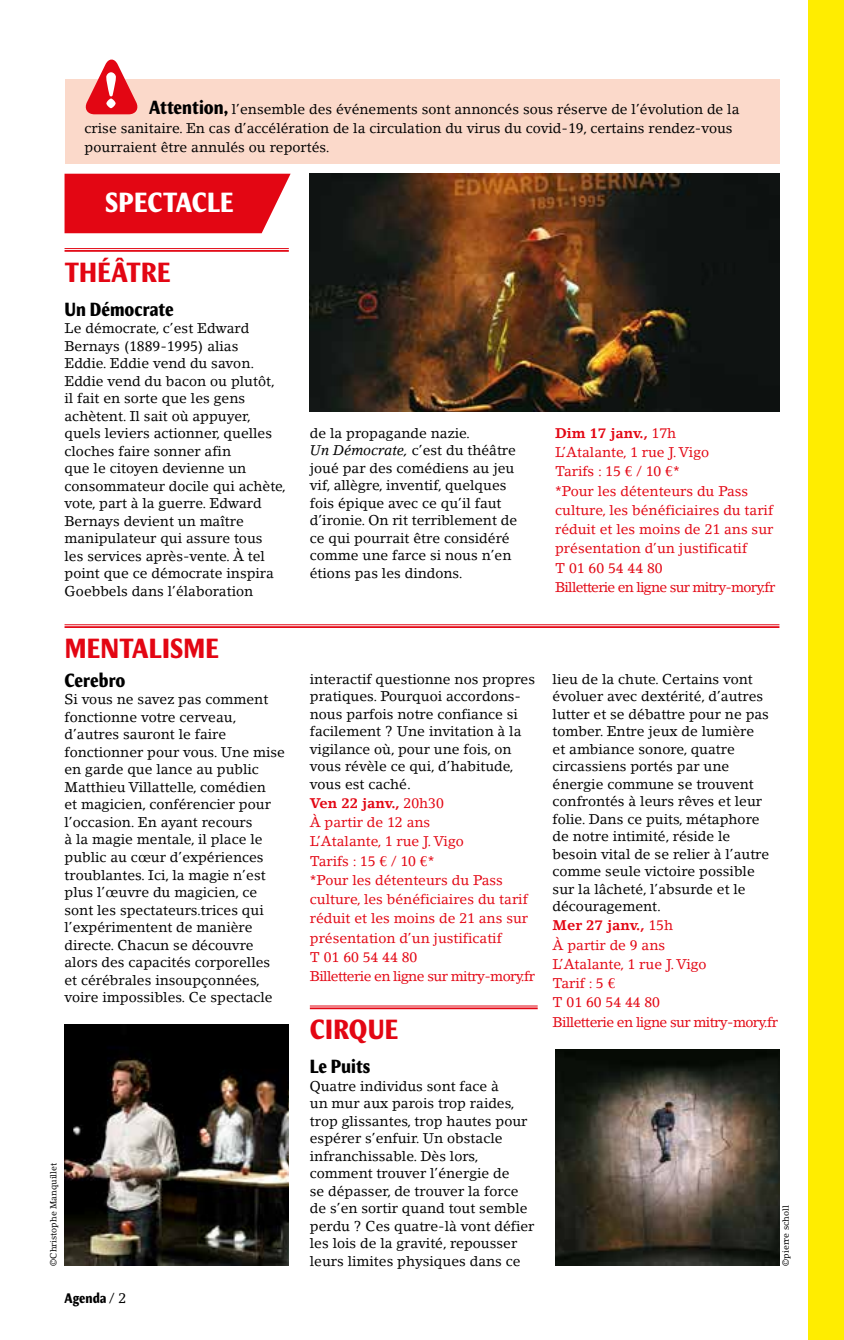
<style>
.page{position:relative;width:844px;height:1340px;background:#fff}
.page>*{position:absolute;margin:0;border:0;box-sizing:border-box;transform-origin:0 0}
.t1{font:700 condensed 28px "Meadow Pro";letter-spacing:.01em;color:#e30613}
.t2{font:700 condensed 28px "Meadow Pro";letter-spacing:.01em;color:#fff}
.t3{font:700 condensed 19.25px "Meadow Pro";color:#000}
.t4{font:14px/17.5px "Lino Letter";color:#000}
.t5{font:14px/19.2px "Lino Letter";color:#e30613}
.t6{font:14px/19.2px "Lino Letter";letter-spacing:-.02em;color:#e30613}
.t7{font:700 condensed 14px "Meadow Pro";color:#000}
.t8{font:8.75px "Lino Letter";color:#000}
.s1{font-family:"Meadow Pro";font-weight:700;font-stretch:condensed;font-size:19.25px}
.s2{font-family:"Lino Letter";font-weight:400;font-stretch:normal}
.s3{font-style:italic}
.s4{font-weight:700}
</style>
<div class="page">
<hr style="left:64px;top:248px;width:225px;height:1px;background:#e30613">
<hr style="left:64px;top:250px;width:225px;height:2px;background:#e30613">
<img style="left:310px;top:174px;width:469px;height:238px">
<div style="left:64px;top:174px;width:226px;height:59px;background:#e30613"></div>
<div style="left:65px;top:79px;width:714px;height:85px;background:#fbd9ca"></div>
<hr style="left:310px;top:1005px;width:227px;height:1px;background:#e30613">
<hr style="left:310px;top:1007px;width:227px;height:2px;background:#e30613">
<hr style="left:64px;top:624px;width:715px;height:1px;background:#e30613">
<hr style="left:64px;top:626px;width:715px;height:2px;background:#e30613">
<img style="left:64px;top:1024px;width:225px;height:241px">
<img style="left:555px;top:1049px;width:224px;height:216px">
<svg style="left:85px;top:59px;width:53px;height:56px"></svg>
<div style="left:807px;top:0;width:36px;height:1339px;background:#ffed00"></div>
<p class="t4" style="left:85px;top:99px;width:656px;line-height:19.2px;text-indent:64px"><span class="s1">Attention,</span> l’ensemble des événements sont annoncés sous réserve de l’évolution de la crise sanitaire. En cas d’accélération de la circulation du virus du covid-19, certains rendez-vous pourraient être annulés ou reportés.</p>
<h1 class="t2" style="left:105px;top:186px;width:130px">SPECTACLE</h1>
<h1 class="t1" style="left:65px;top:255px;width:107px">THÉÂTRE</h1>
<h2 class="t3" style="left:64px;top:297px;width:111px">Un Démocrate</h2>
<p class="t4" style="left:64px;top:319px;width:223px">Le démocrate, c’est Edward<br>Bernays (1889-1995) alias<br>Eddie. Eddie vend du savon.<br>Eddie vend du bacon ou plutôt, il fait en sorte que les gens achètent. Il sait où appuyer, quels leviers actionner, quelles cloches faire sonner afin<br>que le citoyen devienne un consommateur docile qui achète, vote, part à la guerre. Edward<br>Bernays devient un maître manipulateur qui assure tous<br>les services après-vente. À tel point que ce démocrate inspira<br>Goebbels dans l’élaboration</p>
<h1 class="t1" style="left:65px;top:631px;width:156px">MENTALISME</h1>
<h2 class="t3" style="left:64px;top:669px;width:62px">Cerebro</h2>
<p class="t4" style="left:64px;top:690px;width:222px">Si vous ne savez pas comment fonctionne votre cerveau, d’autres sauront le faire fonctionner pour vous. Une mise en garde que lance au public<br>Matthieu Villattelle, comédien<br>et magicien, conférencier pour l’occasion. En ayant recours<br>à la magie mentale, il place le public au cœur d’expériences troublantes. Ici, la magie n’est plus l’œuvre du magicien, ce sont les spectateurs.trices qui l’expérimentent de manière directe. Chacun se découvre alors des capacités corporelles et cérébrales insoupçonnées, voire impossibles. Ce spectacle</p>
<p class="t8" style="left:48px;top:1265px;width:104px;rotate:-90deg">©Christophe Manquillet</p>
<p class="t7" style="left:64px;top:1290px;width:63px">Agenda <span class="s2">/ 2</span></p>
<p class="t4" style="left:310px;top:424px;width:209px">de la propagande nazie.<br><span class="s3">Un Démocrate,</span> c’est du théâtre joué par des comédiens au jeu vif, allègre, inventif, quelques fois épique avec ce qu’il faut d’ironie. On rit terriblement de ce qui pourrait être considéré comme une farce si nous n’en étions pas les dindons.</p>
<p class="t5" style="left:555px;top:423px;width:221px"><span class="s4">Dim 17 janv.,</span> 17h<br>L’Atalante, 1 rue J. Vigo<br>Tarifs : 15 € / 10 €*<br>*Pour les détenteurs du Pass culture, les bénéficiaires du tarif réduit et les moins de 21 ans sur présentation d’un justificatif<br>T 01 60 54 44 80<br>Billetterie en ligne sur mitry-mory.fr</p>
<p class="t4" style="left:310px;top:670px;width:227px">interactif questionne nos propres pratiques. Pourquoi accordons&shy;nous parfois notre confiance si facilement ? Une invitation à la vigilance où, pour une fois, on vous révèle ce qui, d’habitude, vous est caché.</p>
<p class="t5" style="left:310px;top:793px;width:227px"><span class="s4">Ven 22 janv.,</span> 20h30<br>À partir de 12 ans<br>L’Atalante, 1 rue J. Vigo<br>Tarifs : 15 € / 10 €*<br>*Pour les détenteurs du Pass culture, les bénéficiaires du tarif réduit et les moins de 21 ans sur présentation d’un justificatif<br>T 01 60 54 44 80<br>Billetterie en ligne sur mitry-mory.fr</p>
<h1 class="t1" style="left:310px;top:1012px;width:90px">CIRQUE</h1>
<h2 class="t3" style="left:310px;top:1055px;width:62px">Le Puits</h2>
<p class="t4" style="left:310px;top:1076px;width:226px">Quatre individus sont face à<br>un mur aux parois trop raides, trop glissantes, trop hautes pour espérer s’enfuir. Un obstacle infranchissable. Dès lors, comment trouver l’énergie de<br>se dépasser, de trouver la force de s’en sortir quand tout semble perdu ? Ces quatre-là vont défier les lois de la gravité, repousser leurs limites physiques dans ce</p>
<p class="t4" style="left:552px;top:670px;width:218px">lieu de la chute. Certains vont évoluer avec dextérité, d’autres lutter et se débattre pour ne pas tomber. Entre jeux de lumière et ambiance sonore, quatre circassiens portés par une énergie commune se trouvent confrontés à leurs rêves et leur folie. Dans ce puits, métaphore de notre intimité, réside le besoin vital de se relier à l’autre comme seule victoire possible sur la lâcheté, l’absurde et le découragement.</p>
<p class="t6" style="left:552px;top:915px;width:227px"><span class="s4">Mer 27 janv.,</span> 15h<br>À partir de 9 ans<br>L’Atalante, 1 rue J. Vigo<br>Tarif : 5 €<br>T 01 60 54 44 80<br>Billetterie en ligne sur mitry-mory.fr</p>
<p class="t8" style="left:780px;top:1265px;width:61px;rotate:-90deg">©pierre scholl</p>
</div>
